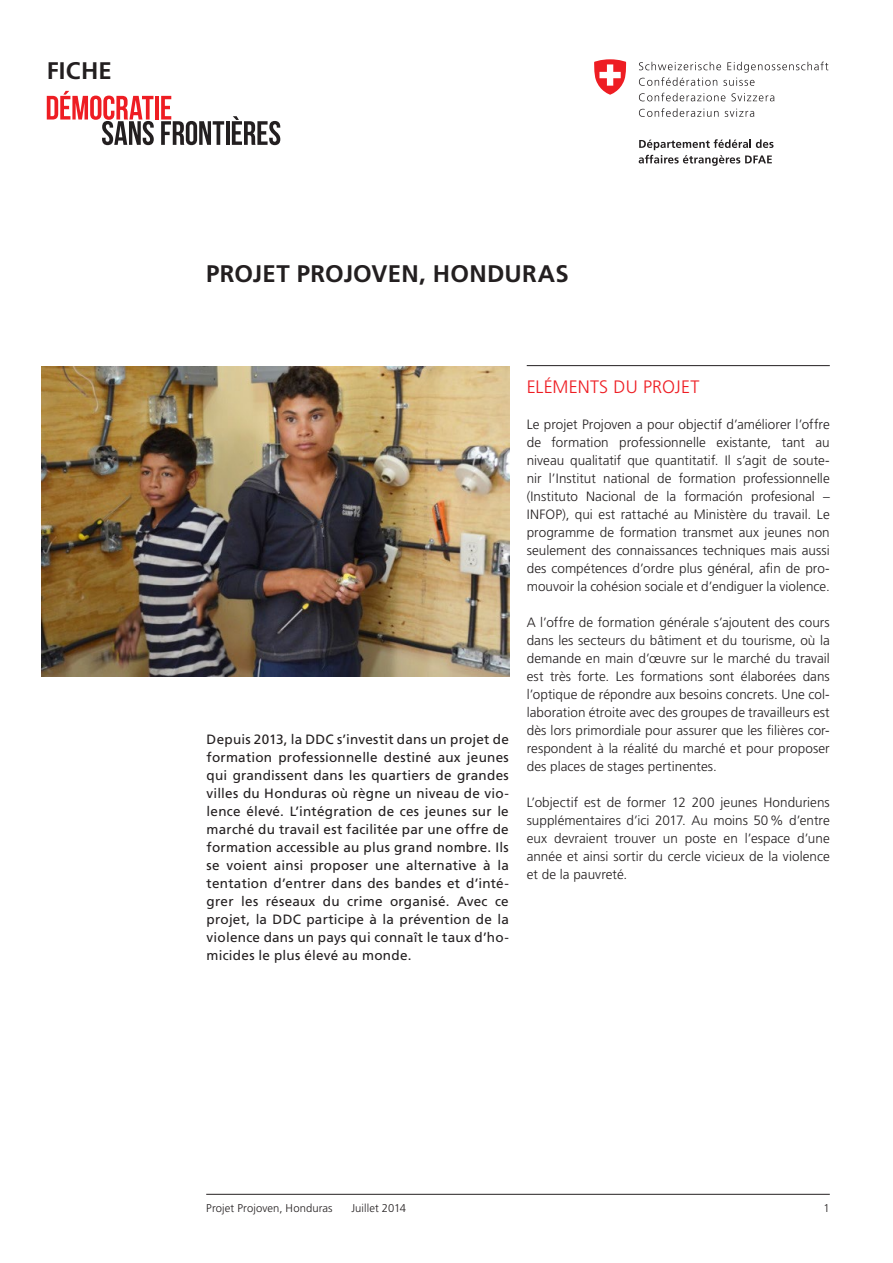
<style>
.page{position:relative;width:893px;height:1263px;background:#fff}
.page>*{position:absolute;margin:0;border:0;box-sizing:border-box;transform-origin:0 0}
.Haupttitel{font:700 24px "Frutiger LT Pro";letter-spacing:.01em;color:#231f20}
.Titel_Linie{font:300 18px "Frutiger LT Pro";letter-spacing:.005em;color:#ee1d23}
.Lauftext{font:300 13.5px/18px "Frutiger LT Pro";letter-spacing:.005em;color:#231f20;text-align:justify}
.Lead{font:13.5px/18px "Frutiger LT Pro";letter-spacing:.015em;color:#231f20;text-align:justify}
.Lauftext-2{font:300 11.25px "Frutiger LT Pro";letter-spacing:.01em;color:#231f20}
</style>
<div class="page">
<hr style="left:206px;top:1194px;width:624px;height:1px;background:#231f20">
<hr style="left:527px;top:365px;width:303px;height:1px;background:#231f20">
<img style="left:42px;top:367px;width:467px;height:309px">
<svg style="left:594px;top:59px;width:33px;height:36px"></svg>
<svg style="left:639px;top:62px;width:189px;height:24px"></svg>
<svg style="left:639px;top:93px;width:86px;height:8px"></svg>
<svg style="left:731px;top:93px;width:43px;height:8px"></svg>
<svg style="left:639px;top:108px;width:80px;height:9px"></svg>
<svg style="left:725px;top:109px;width:29px;height:8px"></svg>
<svg style="left:639px;top:139px;width:134px;height:27px"></svg>
<hr style="left:155px;top:96px;width:4px;height:24px;background:#ee1d23">
<svg style="left:47px;top:91px;width:107px;height:54px"></svg>
<svg style="left:161px;top:96px;width:63px;height:49px"></svg>
<hr style="left:226px;top:121px;width:4px;height:24px;background:#231f20">
<svg style="left:232px;top:116px;width:48px;height:29px"></svg>
<p class="Haupttitel" style="left:47px;top:56px;width:67px">FICHE</p>
<p class="Haupttitel" style="left:206px;top:260px;width:364px">PROJET PROJOVEN, HONDURAS</p>
<p class="Lead" style="left:207px;top:730px;width:304px">Depuis 2013, la DDC s’investit dans un projet de formation professionnelle destiné aux jeunes qui grandissent dans les quartiers de grandes villes du Honduras où règne un niveau de vio&shy;lence élevé. L’intégration de ces jeunes sur le marché du travail est facilitée par une offre de formation accessible au plus grand nombre. Ils se voient ainsi proposer une alternative à la tentation d’entrer dans des bandes et d’inté&shy;grer les réseaux du crime organisé. Avec ce projet, la DDC participe à la prévention de la violence dans un pays qui connaît le taux d’ho&shy;micides le plus élevé au monde.</p>
<p class="Titel_Linie" style="left:527px;top:376px;width:174px">ELÉMENTS DU PROJET</p>
<p class="Lauftext" style="left:527px;top:415px;width:305px">Le projet Projoven a pour objectif d’améliorer l’offre de formation professionnelle existante, tant au niveau qualitatif que quantitatif. Il s’agit de soute&shy;nir l’Institut national de formation professionnelle (Instituto Nacional de la formación profesional – INFOP), qui est rattaché au Ministère du travail. Le programme de formation transmet aux jeunes non seulement des connaissances techniques mais aussi des compétences d’ordre plus général, afin de pro&shy;mouvoir la cohésion sociale et d’endiguer la violence.</p>
<p class="Lauftext" style="left:527px;top:613px;width:305px">A l’offre de formation générale s’ajoutent des cours dans les secteurs du bâtiment et du tourisme, où la demande en main d’œuvre sur le marché du travail est très forte. Les formations sont élaborées dans l’optique de répondre aux besoins concrets. Une col&shy;laboration étroite avec des groupes de travailleurs est dès lors primordiale pour assurer que les filières cor&shy;respondent à la réalité du marché et pour proposer des places de stages pertinentes.</p>
<p class="Lauftext" style="left:527px;top:793px;width:305px">L’objectif est de former 12 200 jeunes Honduriens supplémentaires d’ici 2017. Au moins 50% d’entre eux devraient trouver un poste en l’espace d’une année et ainsi sortir du cercle vicieux de la violence et de la pauvreté.</p>
<p class="Lauftext-2" style="left:206px;top:1201px;width:128px">Projet Projoven, Honduras</p>
<p class="Lauftext-2" style="left:351px;top:1201px;width:56px">Juillet 2014</p>
<p class="Lauftext-2" style="left:823px;top:1201px;width:8px">1</p>
</div>
